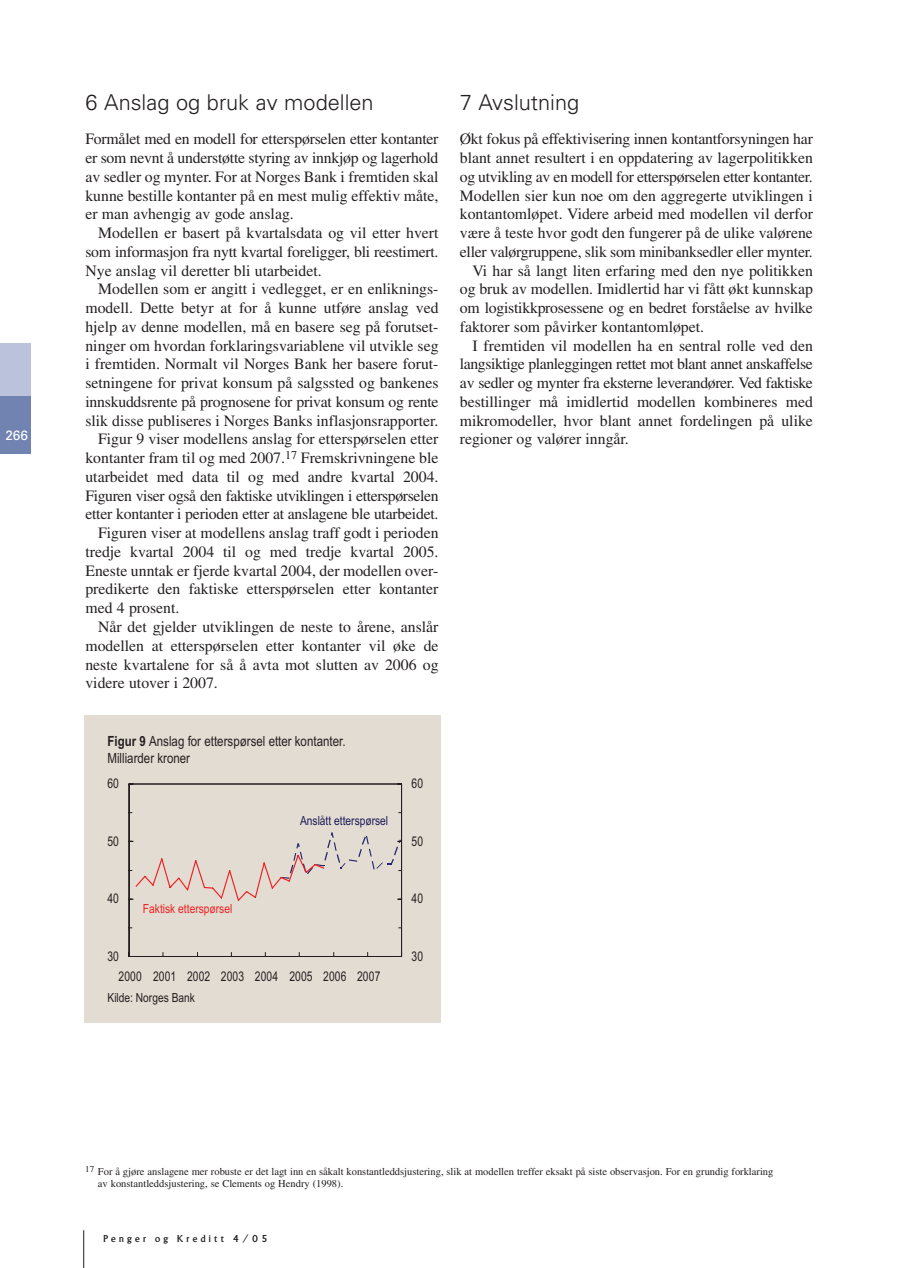
<style>
.page{position:relative;width:900px;height:1268px;background:#fff}
.page>*{position:absolute;margin:0;border:0;box-sizing:border-box;transform-origin:0 0}
.t1{font:300 21.75px "Univers";color:#231f20}
.t2{font:15.75px/18.8px "Times";color:#231f20;text-align:justify}
.t3{font:15.75px "Times";letter-spacing:-.025em;color:#231f20}
.t4{font:15.75px "Times";letter-spacing:-.02em;color:#231f20}
.t5{font:14.1px/17px "Arial Narrow";color:#231f20}
.t6{font:13.5px "Arial Narrow";letter-spacing:.01em;color:#231f20;scale:.94 1}
.t7{font:13.5px "Univers";color:#fff}
.t8{font:12.45px "Arial Narrow";color:#ee2123}
.t9{font:12.45px "Arial Narrow";color:#1d1b59}
.t10{font:12.45px "Arial Narrow";color:#231f20}
.t11{font:10.5px/12.6px "Times";color:#231f20}
.t12{font:10.5px "Albertus";letter-spacing:.31em;color:#231f20}
.s1{font-weight:700}
</style>
<div class="page">
<svg style="left:0;top:343px;width:441px;height:924px"></svg>
<p class="t7" style="left:5px;top:430px;width:24px">266</p>
<h1 class="t1" style="left:85px;top:94px;width:290px">6 Anslag og bruk av modellen</h1>
<p class="t2" style="left:85px;top:131px;width:355px">Formålet med en modell for etterspørselen etter kontanter er som nevnt å understøtte styring av innkjøp og lagerhold av sedler og mynter. For at Norges Bank i fremtiden skal kunne bestille kontanter på en mest mulig effektiv måte, er man avhengig av gode anslag.</p>
<p class="t2" style="left:85px;top:225px;width:355px;text-indent:13px">Modellen er basert på kvartalsdata og vil etter hvert som informasjon fra nytt kvartal foreligger, bli reestimert.<br>Nye anslag vil deretter bli utarbeidet.</p>
<p class="t2" style="left:98px;top:281px;width:342px">Modellen som er angitt i vedlegget, er en enliknings-</p>
<p class="t2" style="left:85px;top:300px;width:355px">modell. Dette betyr at for å kunne utføre anslag ved</p>
<p class="t2" style="left:85px;top:319px;width:355px">hjelp av denne modellen, må en basere seg på forutset-</p>
<p class="t2" style="left:85px;top:337px;width:355px">ninger om hvordan forklaringsvariablene vil utvikle seg</p>
<p class="t2" style="left:85px;top:356px;width:355px">i fremtiden. Normalt vil Norges Bank her basere forut-</p>
<p class="t2" style="left:85px;top:375px;width:355px">setningene for privat konsum på salgssted og bankenes</p>
<p class="t2" style="left:85px;top:394px;width:355px">innskuddsrente på prognosene for privat konsum og rente</p>
<p class="t2" style="left:85px;top:412px;width:355px">slik disse publiseres i Norges Banks inflasjonsrapporter.</p>
<p class="t2" style="left:98px;top:431px;width:342px">Figur 9 viser modellens anslag for etterspørselen etter</p>
<p class="t2" style="left:85px;top:450px;width:355px">kontanter fram til og med 2007.<sup>17</sup> Fremskrivningene ble</p>
<p class="t2" style="left:85px;top:469px;width:355px">utarbeidet med data til og med andre kvartal 2004.</p>
<p class="t3" style="left:85px;top:490px;width:355px">Figuren viser også den faktiske utviklingen i etterspørselen</p>
<p class="t2" style="left:85px;top:506px;width:355px">etter kontanter i perioden etter at anslagene ble utarbeidet.</p>
<p class="t2" style="left:98px;top:525px;width:342px">Figuren viser at modellens anslag traff godt i perioden</p>
<p class="t2" style="left:85px;top:544px;width:355px">tredje kvartal 2004 til og med tredje kvartal 2005.</p>
<p class="t2" style="left:85px;top:562px;width:355px">Eneste unntak er fjerde kvartal 2004, der modellen over-</p>
<p class="t2" style="left:85px;top:581px;width:355px">predikerte den faktiske etterspørselen etter kontanter</p>
<p class="t2" style="left:85px;top:600px;width:95px">med 4 prosent.</p>
<p class="t2" style="left:98px;top:619px;width:342px">Når det gjelder utviklingen de neste to årene, anslår</p>
<p class="t2" style="left:85px;top:637px;width:355px">modellen at etterspørselen etter kontanter vil øke de</p>
<p class="t2" style="left:85px;top:656px;width:355px">neste kvartalene for så å avta mot slutten av 2006 og</p>
<p class="t2" style="left:85px;top:675px;width:134px">videre utover i 2007.</p>
<p class="t5" style="left:107px;top:734px;width:240px"><span class="s1">Figur 9</span> Anslag for etterspørsel etter kontanter.<br>Milliarder kroner</p>
<p class="t6" style="left:107px;top:778px;width:14px">60</p>
<p class="t6" style="left:107px;top:836px;width:14px">50</p>
<p class="t6" style="left:107px;top:894px;width:14px">40</p>
<p class="t6" style="left:107px;top:951px;width:14px">30</p>
<p class="t8" style="left:143px;top:904px;width:91px">Faktisk etterspørsel</p>
<p class="t9" style="left:300px;top:816px;width:90px">Anslått etterspørsel</p>
<p class="t6" style="left:119px;top:971px;width:280px">2000 2001 2002 2003 2004 2005 2006 2007</p>
<p class="t10" style="left:108px;top:993px;width:89px">Kilde: Norges Bank</p>
<p class="t6" style="left:412px;top:778px;width:14px">60</p>
<p class="t6" style="left:412px;top:836px;width:14px">50</p>
<p class="t6" style="left:412px;top:894px;width:14px">40</p>
<p class="t6" style="left:412px;top:951px;width:14px">30</p>
<h1 class="t1" style="left:460px;top:94px;width:121px">7 Avslutning</h1>
<p class="t2" style="left:460px;top:131px;width:355px">Økt fokus på effektivisering innen kontantforsyningen har</p>
<p class="t2" style="left:460px;top:150px;width:355px">blant annet resultert i en oppdatering av lagerpolitikken</p>
<p class="t4" style="left:460px;top:171px;width:355px">og utvikling av en modell for etterspørselen etter kontanter.</p>
<p class="t2" style="left:460px;top:187px;width:355px">Modellen sier kun noe om den aggregerte utviklingen i</p>
<p class="t2" style="left:460px;top:206px;width:355px">kontantomløpet. Videre arbeid med modellen vil derfor</p>
<p class="t2" style="left:460px;top:225px;width:355px">være å teste hvor godt den fungerer på de ulike valørene</p>
<p class="t2" style="left:460px;top:244px;width:355px">eller valørgruppene, slik som minibanksedler eller mynter.</p>
<p class="t2" style="left:473px;top:262px;width:342px">Vi har så langt liten erfaring med den nye politikken</p>
<p class="t2" style="left:460px;top:281px;width:355px">og bruk av modellen. Imidlertid har vi fått økt kunnskap</p>
<p class="t2" style="left:460px;top:300px;width:355px">om logistikkprosessene og en bedret forståelse av hvilke</p>
<p class="t2" style="left:460px;top:319px;width:246px">faktorer som påvirker kontantomløpet.</p>
<p class="t2" style="left:473px;top:337px;width:342px">I fremtiden vil modellen ha en sentral rolle ved den</p>
<p class="t3" style="left:460px;top:358px;width:355px">langsiktige planleggingen rettet mot blant annet anskaffelse</p>
<p class="t3" style="left:460px;top:377px;width:355px">av sedler og mynter fra eksterne leverandører. Ved faktiske</p>
<p class="t2" style="left:460px;top:394px;width:355px">bestillinger må imidlertid modellen kombineres med</p>
<p class="t2" style="left:460px;top:412px;width:355px">mikromodeller, hvor blant annet fordelingen på ulike</p>
<p class="t2" style="left:460px;top:431px;width:171px">regioner og valører inngår.</p>
<p class="t11" style="left:98px;top:1166px;width:677px;text-indent:-13px"><sup>17</sup> For å gjøre anslagene mer robuste er det lagt inn en såkalt konstantleddsjustering, slik at modellen treffer eksakt på siste observasjon. For en grundig forklaring av konstantleddsjustering, se Clements og Hendry (1998).</p>
<p class="t12" style="left:103px;top:1235px;width:166px">Penger og Kreditt 4/05</p>
</div>
